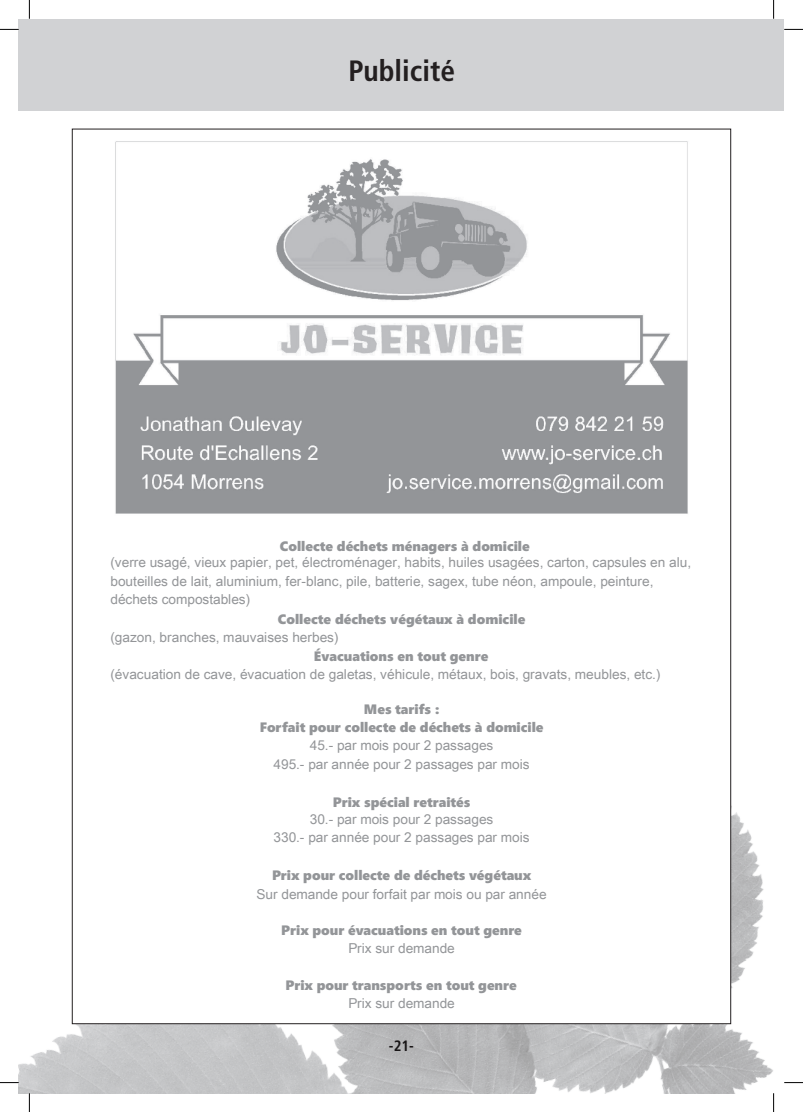
<style>
.page{position:relative;width:803px;height:1112px;background:#fff}
.page>*{position:absolute;margin:0;border:0;box-sizing:border-box;transform-origin:0 0}
.t1{font:700 condensed 29.38px "Frutiger LT Std";color:#231f20}
.t2{font:700 condensed 15px "Frutiger LT Std";color:#231f20}
.t3{font:13.62px/18.2px "Arial Unicode MS";color:#939598;text-align:center}
.t4{font:900 13.62px/18.4px "Segoe";color:#939598;text-align:center}
</style>
<div class="page">
<div style="left:19px;top:19px;width:765px;height:91px;background:#d1d2d4"></div>
<img style="left:19px;top:699px;width:754px;height:393px">
<div style="left:72px;top:129px;width:659px;height:894px;background:#fff"></div>
<img style="left:115px;top:141px;width:573px;height:373px">
<svg style="left:0;top:29px;width:19px;height:1px"></svg>
<svg style="left:784px;top:29px;width:19px;height:1px"></svg>
<svg style="left:0;top:1081px;width:19px;height:2px"></svg>
<svg style="left:784px;top:1082px;width:19px;height:1px"></svg>
<svg style="left:29px;top:0;width:1px;height:19px"></svg>
<svg style="left:29px;top:1092px;width:1px;height:19px"></svg>
<svg style="left:773px;top:0;width:1px;height:19px"></svg>
<svg style="left:773px;top:1093px;width:1px;height:18px"></svg>
<h1 class="t1" style="left:348px;top:53px;width:108px">Publicité</h1>
<p class="t4" style="left:280px;top:537px;width:251px">Collecte déchets ménagers à domicile</p>
<p class="t3" style="left:110px;top:554px;width:582px;text-align:left">(verre usagé, vieux papier, pet, électroménager, habits, huiles usagées, carton, capsules en alu, bouteilles de lait, aluminium, fer-blanc, pile, batterie, sagex, tube néon, ampoule, peinture, déchets compostables)</p>
<p class="t4" style="left:278px;top:610px;width:249px">Collecte déchets végétaux à domicile</p>
<p class="t3" style="left:110px;top:629px;width:230px">(gazon, branches, mauvaises herbes)</p>
<p class="t4" style="left:314px;top:646px;width:176px">Évacuations en tout genre</p>
<p class="t3" style="left:110px;top:666px;width:552px">(évacuation de cave, évacuation de galetas, véhicule, métaux, bois, gravats, meubles, etc.)</p>
<p class="t4" style="left:260px;top:699px;width:285px">Mes tarifs :<br>Forfait pour collecte de déchets à domicile</p>
<p class="t3" style="left:274px;top:737px;width:258px">45.- par mois pour 2 passages<br>495.- par année pour 2 passages par mois</p>
<p class="t4" style="left:333px;top:793px;width:139px">Prix spécial retraités</p>
<p class="t3" style="left:274px;top:810px;width:258px">30.- par mois pour 2 passages<br>330.- par année pour 2 passages par mois</p>
<p class="t4" style="left:272px;top:866px;width:261px">Prix pour collecte de déchets végétaux</p>
<p class="t3" style="left:257px;top:885px;width:292px">Sur demande pour forfait par mois ou par année</p>
<p class="t4" style="left:281px;top:920px;width:242px">Prix pour évacuations en tout genre</p>
<p class="t3" style="left:348px;top:940px;width:108px">Prix sur demande</p>
<p class="t4" style="left:285px;top:975px;width:233px">Prix pour transports en tout genre</p>
<p class="t3" style="left:348px;top:995px;width:108px">Prix sur demande</p>
<p class="t2" style="left:389px;top:1036px;width:27px">-21-</p>
</div>
